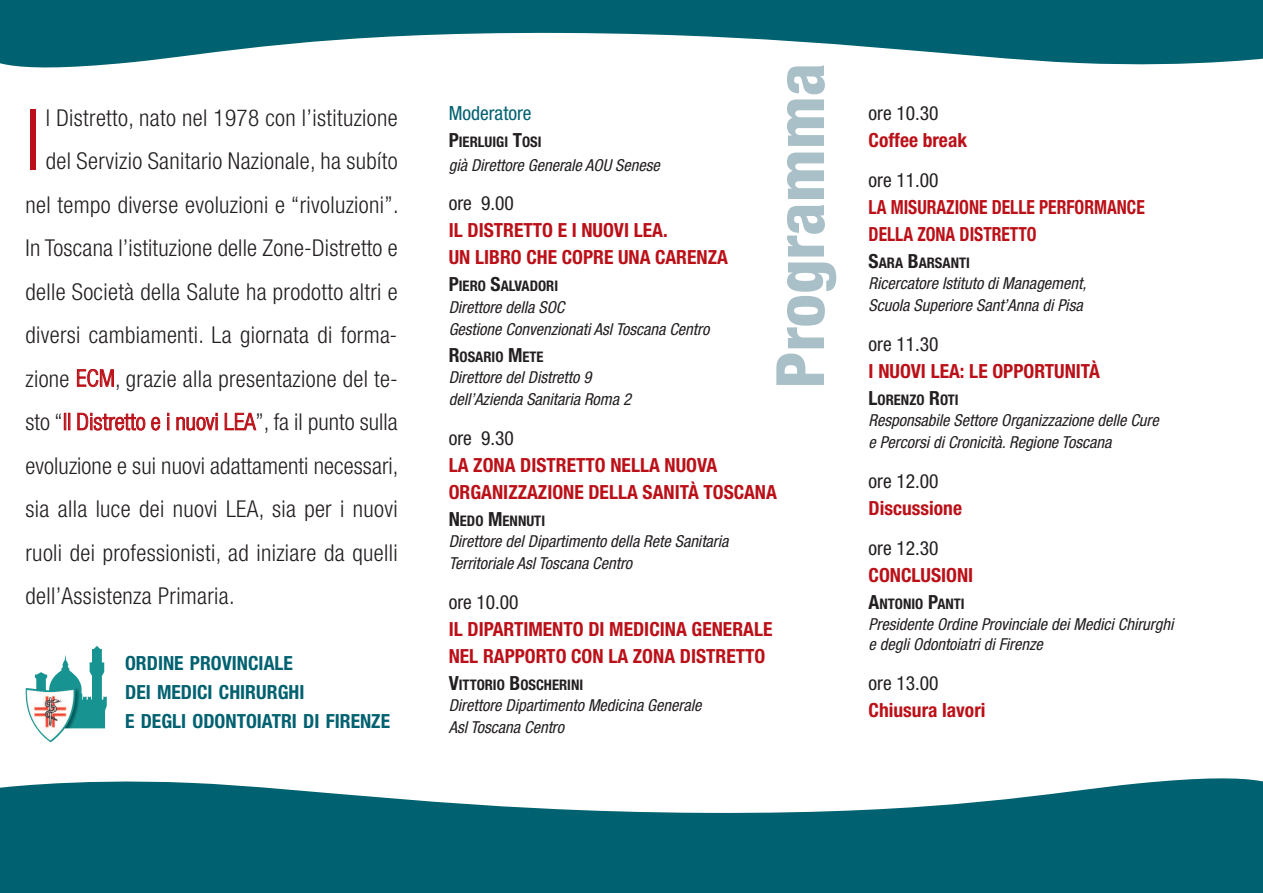
<style>
.page{position:relative;width:1263px;height:893px;background:#fff}
.page>*{position:absolute;margin:0;border:0;box-sizing:border-box;transform-origin:0 0}
.t1{font:300 condensed 84.15px "Helvetica Neue LT Std";color:#bb1018}
.t2{font:800 condensed 66.6px "Helvetica Neue LT Std";color:#a9c0c8}
.t3{font:300 condensed 23.25px "Helvetica Neue LT Std";letter-spacing:.015em;color:#231f20}
.t4{font:300 condensed 23.25px "Helvetica Neue LT Std";color:#bb1018}
.t5{font:700 condensed 19.5px/27px "Helvetica Neue LT Std";color:#bb1018}
.t6{font:condensed 19.5px "Helvetica Neue LT Std";color:#231f20}
.t7{font:700 condensed 19.5px/29.2px "Helvetica Neue LT Std";color:#006170}
.t8{font:700 condensed 19.5px/27px "Helvetica Neue LT Std";color:#bb1018;scale:.9 1}
.t9{font:condensed 19.5px "Helvetica Neue LT Std";color:#006170}
.t10{font:italic condensed 16.5px/21.9px "Helvetica Neue LT Std";color:#231f20}
.t11{font:700 condensed 14.7px "Helvetica Neue LT Std";color:#231f20}
.s1{color:#bb1018}
.s2{color:#231f20}
.s3{font-size:19.5px}
</style>
<div class="page">
<svg style="left:0;top:0;width:1263px;height:67px;fill:#006170"></svg>
<svg style="left:0;top:778px;width:1263px;height:115px"></svg>
<img style="left:26px;top:646px;width:81px;height:96px">
<h1 class="t1" style="left:26px;top:109px;width:17px">I</h1>
<h3 class="t3" style="left:46px;top:109px;width:353px">l Distretto, nato nel 1978 con l’istituzione</h3>
<h3 class="t3" style="left:46px;top:153px;width:353px">del Servizio Sanitario Nazionale, ha subíto</h3>
<h3 class="t3" style="left:26px;top:196px;width:375px">nel tempo diverse evoluzioni e “rivoluzioni”.</h3>
<h3 class="t3" style="left:26px;top:240px;width:374px">In Toscana l’istituzione delle Zone-Distretto e</h3>
<h3 class="t3" style="left:26px;top:283px;width:374px">delle Società della Salute ha prodotto altri e</h3>
<h3 class="t3" style="left:26px;top:327px;width:373px">diversi cambiamenti. La giornata di forma-</h3>
<h3 class="t3" style="left:26px;top:370px;width:374px">zione <span class="s1">ECM</span>, grazie alla presentazione del te-</h3>
<h3 class="t4" style="left:26px;top:413px;width:374px"><span class="s2">sto “</span>Il Distretto e i nuovi LEA<span class="s2">”, fa il punto sulla</span></h3>
<h3 class="t3" style="left:26px;top:457px;width:375px">evoluzione e sui nuovi adattamenti necessari,</h3>
<h3 class="t3" style="left:26px;top:501px;width:374px">sia alla luce dei nuovi LEA, sia per i nuovi</h3>
<h3 class="t3" style="left:26px;top:544px;width:374px">ruoli dei professionisti, ad iniziare da quelli</h3>
<h3 class="t3" style="left:26px;top:588px;width:211px">dell’Assistenza Primaria.</h3>
<p class="t7" style="left:125px;top:650px;width:266px">ORDINE PROVINCIALE<br>DEI MEDICI CHIRURGHI<br>E DEGLI ODONTOIATRI DI FIRENZE</p>
<h2 class="t2" style="left:776px;top:388px;width:327px;rotate:-90deg">Programma</h2>
<p class="t9" style="left:449px;top:106px;width:84px">Moderatore</p>
<p class="t11" style="left:449px;top:137px;width:94px"><span class="s3">P</span>IERLUIGI <span class="s3">T</span>OSI</p>
<p class="t10" style="left:449px;top:155px;width:213px">già Direttore Generale AOU Senese</p>
<p class="t6" style="left:449px;top:196px;width:67px">ore 9.00</p>
<p class="t5" style="left:449px;top:219px;width:281px">IL DISTRETTO E I NUOVI LEA.<br>UN LIBRO CHE COPRE UNA CARENZA</p>
<p class="t11" style="left:449px;top:281px;width:111px"><span class="s3">P</span>IERO <span class="s3">S</span>ALVADORI</p>
<p class="t10" style="left:449px;top:297px;width:262px">Direttore della SOC<br>Gestione Convenzionati Asl Toscana Centro</p>
<p class="t11" style="left:449px;top:351px;width:96px"><span class="s3">R</span>OSARIO <span class="s3">M</span>ETE</p>
<p class="t10" style="left:449px;top:367px;width:184px">Direttore del Distretto 9 dell’Azienda Sanitaria Roma 2</p>
<p class="t6" style="left:449px;top:431px;width:67px">ore 9.30</p>
<p class="t5" style="left:449px;top:453px;width:330px">LA ZONA DISTRETTO NELLA NUOVA<br>ORGANIZZAZIONE DELLA SANITÀ TOSCANA</p>
<p class="t11" style="left:449px;top:515px;width:98px"><span class="s3">N</span>EDO <span class="s3">M</span>ENNUTI</p>
<p class="t10" style="left:449px;top:531px;width:281px">Direttore del Dipartimento della Rete Sanitaria<br>Territoriale Asl Toscana Centro</p>
<p class="t6" style="left:449px;top:595px;width:71px">ore 10.00</p>
<p class="t5" style="left:449px;top:617px;width:325px">IL DIPARTIMENTO DI MEDICINA GENERALE<br>NEL RAPPORTO CON LA ZONA DISTRETTO</p>
<p class="t11" style="left:449px;top:679px;width:136px"><span class="s3">V</span>ITTORIO <span class="s3">B</span>OSCHERINI</p>
<p class="t10" style="left:449px;top:695px;width:254px">Direttore Dipartimento Medicina Generale<br>Asl Toscana Centro</p>
<p class="t6" style="left:869px;top:106px;width:71px">ore 10.30</p>
<p class="t5" style="left:869px;top:128px;width:100px">Coffee break</p>
<p class="t6" style="left:869px;top:173px;width:71px">ore 11.00</p>
<p class="t8" style="left:869px;top:195px;width:308px">LA MISURAZIONE DELLE PERFORMANCE<br>DELLA ZONA DISTRETTO</p>
<p class="t11" style="left:869px;top:257px;width:103px"><span class="s3">S</span>ARA <span class="s3">B</span>ARSANTI</p>
<p class="t10" style="left:869px;top:274px;width:219px">Ricercatore Istituto di Management,<br>Scuola Superiore Sant’Anna di Pisa</p>
<p class="t6" style="left:869px;top:337px;width:71px">ore 11.30</p>
<p class="t5" style="left:869px;top:359px;width:233px">I NUOVI LEA: LE OPPORTUNITÀ</p>
<p class="t11" style="left:869px;top:394px;width:91px"><span class="s3">L</span>ORENZO <span class="s3">R</span>OTI</p>
<p class="t10" style="left:869px;top:411px;width:292px">Responsabile Settore Organizzazione delle Cure e Percorsi di Cronicità. Regione Toscana</p>
<p class="t6" style="left:869px;top:474px;width:71px">ore 12.00</p>
<p class="t5" style="left:869px;top:496px;width:95px">Discussione</p>
<p class="t6" style="left:869px;top:541px;width:71px">ore 12.30</p>
<p class="t5" style="left:869px;top:563px;width:106px">CONCLUSIONI</p>
<p class="t11" style="left:869px;top:598px;width:98px"><span class="s3">A</span>NTONIO <span class="s3">P</span>ANTI</p>
<p class="t10" style="left:869px;top:616px;width:306px;line-height:19.8px">Presidente Ordine Provinciale dei Medici Chirurghi e degli Odontoiatri di Firenze</p>
<p class="t6" style="left:869px;top:676px;width:71px">ore 13.00</p>
<p class="t5" style="left:869px;top:698px;width:118px">Chiusura lavori</p>
</div>
